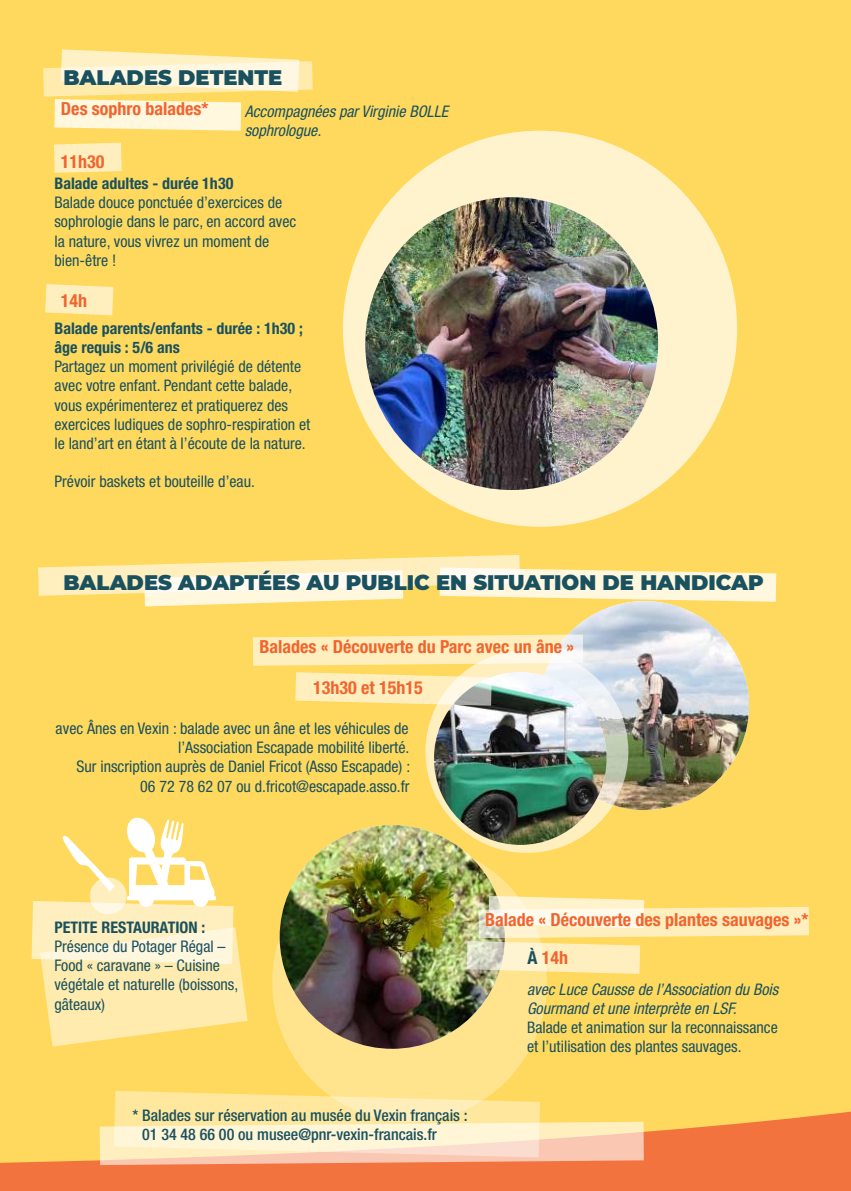
<style>
.page{position:relative;width:851px;height:1191px;background:#fff}
.page>*{position:absolute;margin:0;border:0;box-sizing:border-box;transform-origin:0 0}
.t1{font:900 21px "Montserrat";color:#1a515e}
.t2{font:700 condensed 18px "Helvetica Neue";color:#f2642d}
.t3{font:condensed 16px/19.2px "Helvetica Neue";color:#1a515e}
.t4{font:italic condensed 16px/19.2px "Helvetica Neue";color:#1a515e}
.t5{font:700 condensed 16px/19.2px "Helvetica Neue";color:#1a515e}
.t6{font:500 condensed 16px/19.2px "Helvetica Neue";color:#1a515e}
.s1{color:#1a515e}
</style>
<div class="page">
<div style="left:0;top:0;width:850px;height:1182px;background:#ffd95e"></div>
<div style="left:343px;top:131px;width:394px;height:396px;background:#fff3ce;border-radius:50%"></div>
<div style="left:272px;top:842px;width:275px;height:279px;background:#ffe48d;border-radius:50%"></div>
<svg style="left:0;top:1111px;width:850px;height:80px;fill:#f3733f"></svg>
<svg style="left:54px;top:143px;width:68px;height:30px;background:#ffedb7"></svg>
<svg style="left:45px;top:284px;width:68px;height:31px;background:#ffecb4"></svg>
<svg style="left:100px;top:1090px;width:543px;height:75px"></svg>
<svg style="left:43px;top:49px;width:270px;height:82px"></svg>
<svg style="left:38px;top:555px;width:738px;height:51px"></svg>
<img style="left:365px;top:197px;width:293px;height:293px;border-radius:146px">
<img style="left:540px;top:601px;width:209px;height:209px;border-radius:104px">
<img style="left:279px;top:825px;width:226px;height:223px">
<svg style="left:425px;top:650px;width:203px;height:203px;background:#ebe5c9"></svg>
<img style="left:434px;top:672px;width:172px;height:173px;border-radius:86px">
<svg style="left:253px;top:634px;width:330px;height:31px;background:#fdeebe"></svg>
<svg style="left:295px;top:672px;width:196px;height:33px;background:#f7e7b4"></svg>
<svg style="left:466px;top:896px;width:342px;height:78px"></svg>
<svg style="left:32px;top:817px;width:215px;height:229px"></svg>
<h1 class="t1" style="left:63px;top:62px;width:220px">BALADES DETENTE</h1>
<p class="t2" style="left:61px;top:97px;width:149px">Des sophro balades*</p>
<p class="t2" style="left:61px;top:151px;width:45px">11h30</p>
<p class="t4" style="left:245px;top:102px;width:205px">Accompagnées par Virginie BOLLE sophrologue.</p>
<p class="t5" style="left:54px;top:174px;width:180px">Balade adultes - durée 1h30</p>
<p class="t3" style="left:54px;top:193px;width:243px">Balade douce ponctuée d’exercices de sophrologie dans le parc, en accord avec la nature, vous vivrez un moment de bien-être !</p>
<p class="t2" style="left:61px;top:290px;width:28px">14h</p>
<p class="t5" style="left:54px;top:318px;width:250px">Balade parents/enfants - durée : 1h30 ; âge requis : 5/6 ans</p>
<p class="t3" style="left:54px;top:357px;width:257px">Partagez un moment privilégié de détente avec votre enfant. Pendant cette balade, vous expérimenterez et pratiquerez des exercices ludiques de sophro-respiration et le land’art en étant à l’écoute de la nature.</p>
<p class="t3" style="left:54px;top:472px;width:202px">Prévoir baskets et bouteille d’eau.</p>
<h1 class="t1" style="left:63px;top:566px;width:701px">BALADES ADAPTÉES AU PUBLIC EN SITUATION DE HANDICAP</h1>
<p class="t2" style="left:259px;top:636px;width:316px">Balades « Découverte du Parc avec un âne »</p>
<p class="t2" style="left:313px;top:677px;width:111px">13h30 et 15h15</p>
<p class="t3" style="left:56px;top:718px;width:356px;text-align:right">avec Ânes en Vexin : balade avec un âne et les véhicules de l’Association Escapade mobilité liberté.<br>Sur inscription auprès de Daniel Fricot (Asso Escapade) :<br>06 72 78 62 07 ou d.fricot@escapade.asso.fr</p>
<p class="t5" style="left:54px;top:917px;width:152px">PETITE RESTAURATION :</p>
<p class="t3" style="left:54px;top:936px;width:185px">Présence du Potager Régal –<br>Food « caravane » – Cuisine végétale et naturelle (boissons, gâteaux)</p>
<p class="t2" style="left:485px;top:908px;width:325px">Balade « Découverte des plantes sauvages »*</p>
<p class="t2" style="left:527px;top:947px;width:42px"><span class="s1">À</span> 14h</p>
<p class="t4" style="left:527px;top:979px;width:253px">avec Luce Causse de l’Association du Bois<br>Gourmand et une interprète en LSF.</p>
<p class="t3" style="left:527px;top:1017px;width:252px">Balade et animation sur la reconnaissance et l’utilisation des plantes sauvages.</p>
<p class="t6" style="left:142px;top:1105px;width:327px;text-indent:-10px">* Balades sur réservation au musée du Vexin français :<br>01 34 48 66 00 ou musee@pnr-vexin-francais.fr</p>
</div>
